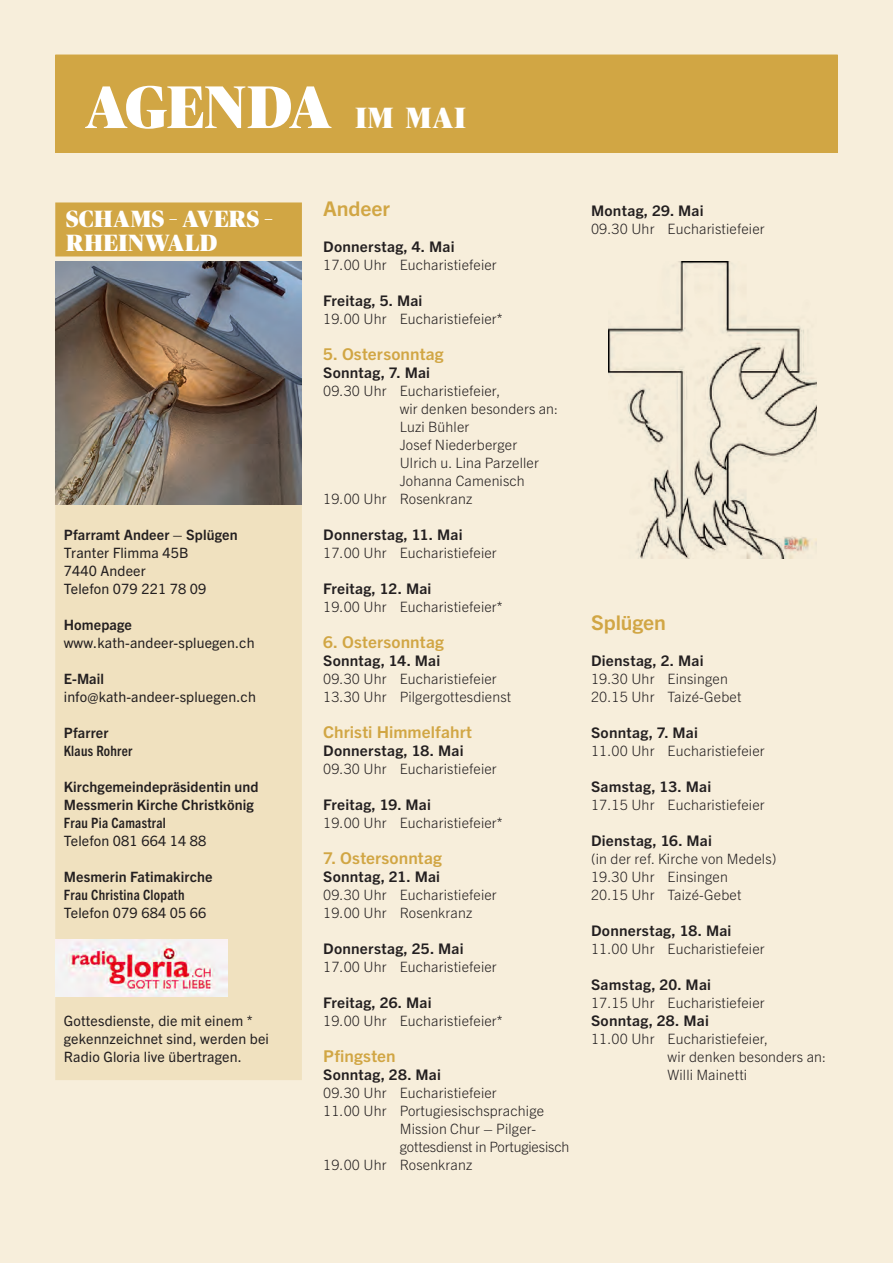
<style>
.page{position:relative;width:893px;height:1263px;background:#f7eedb}
.page>*{position:absolute;margin:0;border:0;box-sizing:border-box;transform-origin:0 0}
.t1{font:900 60px "Publico Banner";letter-spacing:.01em;color:#fff}
.t2{font:900 23.4px/24px "Publico Banner";letter-spacing:.03em;color:#fff}
.t3{font:700 20.25px "Trade Gothic Next LT Pro";color:#d1a644;scale:1.05 1}
.t4{font:700 16.35px "Trade Gothic Next LT Pro";letter-spacing:.01em;color:#d1a644;scale:1.05 1}
.t5{font:700 14.7px "Trade Gothic Next LT Pro";letter-spacing:.015em;color:#231f20;scale:1.05 1}
.t6{font:300 14.25px/18px "Trade Gothic Next LT Pro";letter-spacing:.01em;color:#231f20}
.t7{font:14.25px/18px "Trade Gothic Next LT Pro";letter-spacing:.01em;color:#231f20}
.t8{font:700 14.25px/18px "Trade Gothic Next LT Pro";letter-spacing:.01em;color:#231f20}
.t9{font:700 condensed 14.25px "Trade Gothic Next LT Pro";letter-spacing:.02em;color:#231f20}
.t10{font:300 14.25px "Trade Gothic Next LT Pro";letter-spacing:-.01em;color:#231f20}
.s1{font-size:29.25px}
</style>
<div class="page">
<div style="left:55px;top:55px;width:783px;height:98px;background:#d1a644"></div>
<div style="left:55px;top:202px;width:247px;height:54px;background:#d1a644"></div>
<div style="left:55px;top:360px;width:247px;height:720px;background:#f0e1bf"></div>
<img style="left:55px;top:261px;width:247px;height:243px">
<img style="left:55px;top:939px;width:173px;height:58px">
<img style="left:608px;top:261px;width:208px;height:297px">
<h1 class="t1" style="left:85px;top:73px;width:382px">AGENDA <span class="s1">IM MAI</span></h1>
<h2 class="t2" style="left:66px;top:206px;width:208px">SCHAMS – AVERS –<br>RHEINWALD</h2>
<p class="t8" style="left:64px;top:525px;width:175px">Pfarramt Andeer – Splügen</p>
<p class="t7" style="left:64px;top:543px;width:144px">Tranter Flimma 45B<br>7440 Andeer<br>Telefon 079 221 78 09</p>
<p class="t8" style="left:64px;top:615px;width:70px">Homepage</p>
<p class="t7" style="left:64px;top:633px;width:192px">www.kath-andeer-spluegen.ch</p>
<p class="t8" style="left:64px;top:669px;width:42px">E-Mail</p>
<p class="t7" style="left:64px;top:687px;width:194px">info@kath-andeer-spluegen.ch</p>
<p class="t8" style="left:64px;top:723px;width:46px">Pfarrer</p>
<p class="t9" style="left:64px;top:741px;width:70px">Klaus Rohrer</p>
<p class="t8" style="left:64px;top:777px;width:196px">Kirchgemeindepräsidentin und<br>Messmerin Kirche Christkönig</p>
<p class="t9" style="left:64px;top:813px;width:104px">Frau Pia Camastral</p>
<p class="t7" style="left:64px;top:831px;width:144px">Telefon 081 664 14 88</p>
<p class="t8" style="left:64px;top:867px;width:150px">Mesmerin Fatimakirche</p>
<p class="t9" style="left:64px;top:885px;width:122px">Frau Christina Clopath</p>
<p class="t7" style="left:64px;top:903px;width:144px">Telefon 079 684 05 66</p>
<p class="t7" style="left:64px;top:1011px;width:207px">Gottesdienste, die mit einem * gekennzeichnet sind, werden bei<br>Radio Gloria live übertragen.</p>
<h3 class="t3" style="left:323px;top:195px;width:65px">Andeer</h3>
<p class="t5" style="left:323px;top:236px;width:127px">Donnerstag, 4. Mai</p>
<p class="t6" style="left:323px;top:255px;width:175px">17.00 Uhr Eucharistiefeier</p>
<p class="t5" style="left:323px;top:290px;width:96px">Freitag, 5. Mai</p>
<p class="t6" style="left:323px;top:309px;width:181px">19.00 Uhr Eucharistiefeier*</p>
<p class="t4" style="left:323px;top:343px;width:116px">5. Ostersonntag</p>
<p class="t5" style="left:323px;top:362px;width:103px">Sonntag, 7. Mai</p>
<p class="t6" style="left:323px;top:381px;width:179px">09.30 Uhr Eucharistiefeier,</p>
<p class="t6" style="left:400px;top:399px;width:160px">wir denken besonders an:</p>
<p class="t6" style="left:400px;top:417px;width:71px">Luzi Bühler</p>
<p class="t6" style="left:400px;top:435px;width:119px">Josef Niederberger</p>
<p class="t6" style="left:400px;top:453px;width:141px">Ulrich u. Lina Parzeller</p>
<p class="t6" style="left:400px;top:471px;width:127px">Johanna Camenisch</p>
<p class="t6" style="left:323px;top:489px;width:151px">19.00 Uhr Rosenkranz</p>
<p class="t5" style="left:323px;top:524px;width:134px">Donnerstag, 11. Mai</p>
<p class="t6" style="left:323px;top:543px;width:175px">17.00 Uhr Eucharistiefeier</p>
<p class="t5" style="left:323px;top:578px;width:105px">Freitag, 12. Mai</p>
<p class="t6" style="left:323px;top:597px;width:181px">19.00 Uhr Eucharistiefeier*</p>
<p class="t4" style="left:323px;top:631px;width:116px">6. Ostersonntag</p>
<p class="t5" style="left:323px;top:650px;width:113px">Sonntag, 14. Mai</p>
<p class="t6" style="left:323px;top:669px;width:190px">09.30 Uhr Eucharistiefeier<br>13.30 Uhr Pilgergottesdienst</p>
<p class="t4" style="left:323px;top:721px;width:143px">Christi Himmelfahrt</p>
<p class="t5" style="left:323px;top:740px;width:135px">Donnerstag, 18. Mai</p>
<p class="t6" style="left:323px;top:759px;width:175px">09.30 Uhr Eucharistiefeier</p>
<p class="t5" style="left:323px;top:794px;width:104px">Freitag, 19. Mai</p>
<p class="t6" style="left:323px;top:813px;width:181px">19.00 Uhr Eucharistiefeier*</p>
<p class="t4" style="left:323px;top:847px;width:115px">7. Ostersonntag</p>
<p class="t5" style="left:323px;top:866px;width:113px">Sonntag, 21. Mai</p>
<p class="t6" style="left:323px;top:885px;width:175px">09.30 Uhr Eucharistiefeier<br>19.00 Uhr Rosenkranz</p>
<p class="t5" style="left:323px;top:938px;width:135px">Donnerstag, 25. Mai</p>
<p class="t6" style="left:323px;top:957px;width:175px">17.00 Uhr Eucharistiefeier</p>
<p class="t5" style="left:323px;top:992px;width:105px">Freitag, 26. Mai</p>
<p class="t6" style="left:323px;top:1011px;width:181px">19.00 Uhr Eucharistiefeier*</p>
<p class="t4" style="left:323px;top:1045px;width:71px">Pfingsten</p>
<p class="t5" style="left:323px;top:1064px;width:114px">Sonntag, 28. Mai</p>
<p class="t6" style="left:323px;top:1083px;width:175px">09.30 Uhr Eucharistiefeier</p>
<p class="t6" style="left:323px;top:1101px;width:222px">11.00 Uhr Portugiesischsprachige</p>
<p class="t6" style="left:400px;top:1119px;width:138px">Mission Chur – Pilger-</p>
<p class="t10" style="left:400px;top:1137px;width:171px">gottesdienst in Portugiesisch</p>
<p class="t6" style="left:323px;top:1155px;width:151px">19.00 Uhr Rosenkranz</p>
<p class="t5" style="left:591px;top:200px;width:109px">Montag, 29. Mai</p>
<p class="t6" style="left:591px;top:219px;width:175px">09.30 Uhr Eucharistiefeier</p>
<h3 class="t3" style="left:591px;top:609px;width:73px">Splügen</h3>
<p class="t5" style="left:591px;top:650px;width:109px">Dienstag, 2. Mai</p>
<p class="t6" style="left:591px;top:669px;width:152px">19.30 Uhr Einsingen<br>20.15 Uhr Taizé-Gebet</p>
<p class="t5" style="left:591px;top:722px;width:103px">Sonntag, 7. Mai</p>
<p class="t6" style="left:591px;top:741px;width:175px">11.00 Uhr Eucharistiefeier</p>
<p class="t5" style="left:591px;top:776px;width:116px">Samstag, 13. Mai</p>
<p class="t6" style="left:591px;top:795px;width:175px">17.15 Uhr Eucharistiefeier</p>
<p class="t5" style="left:591px;top:830px;width:117px">Dienstag, 16. Mai</p>
<p class="t6" style="left:591px;top:849px;width:187px">(in der ref. Kirche von Medels)<br>19.30 Uhr Einsingen<br>20.15 Uhr Taizé-Gebet</p>
<p class="t5" style="left:591px;top:920px;width:135px">Donnerstag, 18. Mai</p>
<p class="t6" style="left:591px;top:939px;width:175px">11.00 Uhr Eucharistiefeier</p>
<p class="t5" style="left:591px;top:974px;width:116px">Samstag, 20. Mai</p>
<p class="t6" style="left:591px;top:993px;width:175px">17.15 Uhr Eucharistiefeier</p>
<p class="t5" style="left:591px;top:1010px;width:114px">Sonntag, 28. Mai</p>
<p class="t6" style="left:668px;top:1029px;width:160px;text-indent:-77px">11.00 Uhr Eucharistiefeier,<br>wir denken besonders an:<br>Willi Mainetti</p>
</div>
